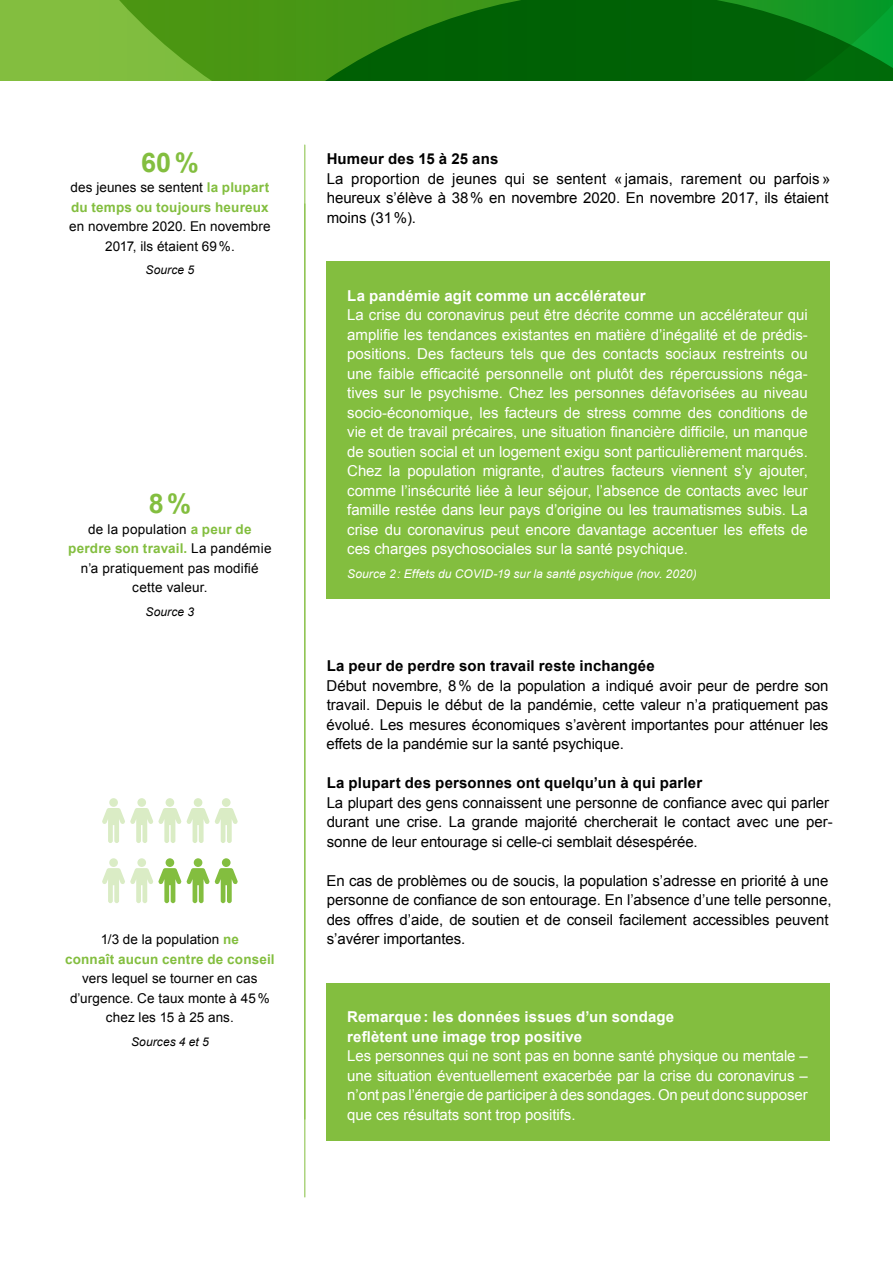
<style>
.page{position:relative;width:893px;height:1263px;background:#fff}
.page>*{position:absolute;margin:0;border:0;box-sizing:border-box;transform-origin:0 0}
.Kennzahl___linke_Spa{font:700 27px "Arial";color:#83be3f}
.Infotext_-_Box{font:15px/19.5px "Arial";letter-spacing:-.005em;color:#fff;text-align:justify}
.Lauftext{font:15px/19.5px "Arial";letter-spacing:-.005em;color:#000;text-align:justify}
.Untertitel{font:700 15px "Arial";letter-spacing:.01em;color:#000}
.Untertitel-2{font:700 15px/19.5px "Arial";letter-spacing:.01em;color:#fff}
.Kennzahl___linke_Spa-2{font:13.5px/19.5px "Arial";letter-spacing:.01em;color:#000;text-align:center}
.Text___linke_Spalte{font:13.5px/19.5px "Arial";letter-spacing:.005em;color:#000;text-align:center}
.Bildlegende{font:italic 12px "Arial";letter-spacing:.005em;color:#fff}
.Bildlegende-2{font:italic 12px "Arial";letter-spacing:.01em;color:#000}
.s1{font-weight:700;color:#83be3f}
</style>
<div class="page">
<svg style="left:0;top:0;width:893px;height:81px;background:#2b8416"></svg>
<hr style="left:304px;top:145px;width:1px;height:1052px;background:#83be3f">
<svg style="left:102px;top:798px;width:136px;height:45px"></svg>
<svg style="left:102px;top:858px;width:136px;height:45px"></svg>
<div style="left:326px;top:262px;width:503px;height:337px;background:#83be3f"></div>
<div style="left:326px;top:983px;width:503px;height:158px;background:#83be3f"></div>
<p class="Kennzahl___linke_Spa" style="left:141px;top:144px;width:59px">60%</p>
<p class="Kennzahl___linke_Spa-2" style="left:69px;top:178px;width:203px">des jeunes se sentent <span class="s1">la plupart du temps ou toujours heureux </span>en novembre 2020. En novembre<br>2017, ils étaient 69%.</p>
<p class="Bildlegende-2" style="left:146px;top:262px;width:50px">Source 5</p>
<p class="Kennzahl___linke_Spa" style="left:149px;top:486px;width:44px">8%</p>
<p class="Kennzahl___linke_Spa-2" style="left:68px;top:519px;width:205px">de la population <span class="s1">a peur de perdre son travail.</span> La pandémie n’a pratiquement pas modifié cette valeur.</p>
<p class="Bildlegende-2" style="left:146px;top:603px;width:50px">Source 3</p>
<p class="Text___linke_Spalte" style="left:65px;top:930px;width:211px">1/3 de la population <span class="s1">ne<br>connaît aucun centre de conseil </span>vers lequel se tourner en cas d’urgence. Ce taux monte à 45% chez les 15 à 25 ans.</p>
<p class="Bildlegende-2" style="left:131px;top:1034px;width:79px">Sources 4 et 5</p>
<p class="Untertitel" style="left:327px;top:149px;width:173px">Humeur des 15 à 25 ans</p>
<p class="Lauftext" style="left:327px;top:169px;width:505px">La proportion de jeunes qui se sentent « jamais, rarement ou parfois » heureux s’élève à 38% en novembre 2020. En novembre 2017, ils étaient moins (31%).</p>
<p class="Untertitel-2" style="left:347px;top:286px;width:300px">La pandémie agit comme un accélérateur</p>
<p class="Infotext_-_Box" style="left:347px;top:305px;width:462px">La crise du coronavirus peut être décrite comme un accélérateur qui amplifie les tendances existantes en matière d’inégalité et de prédis&shy;positions. Des facteurs tels que des contacts sociaux restreints ou une faible efficacité personnelle ont plutôt des répercussions néga&shy;tives sur le psychisme. Chez les personnes défavorisées au niveau socio-économique, les facteurs de stress comme des conditions de vie et de travail précaires, une situation financière difficile, un manque de soutien social et un logement exigu sont particulièrement marqués.<br>Chez la population migrante, d’autres facteurs viennent s’y ajouter, comme l’insécurité liée à leur séjour, l’absence de contacts avec leur famille restée dans leur pays d’origine ou les traumatismes subis. La crise du coronavirus peut encore davantage accentuer les effets de ces charges psychosociales sur la santé psychique.</p>
<p class="Bildlegende" style="left:347px;top:566px;width:351px">Source 2: Effets du COVID-19 sur la santé psychique (nov. 2020)</p>
<p class="Untertitel" style="left:327px;top:656px;width:330px">La peur de perdre son travail reste inchangée</p>
<p class="Lauftext" style="left:326px;top:676px;width:504px">Début novembre, 8% de la population a indiqué avoir peur de perdre son travail. Depuis le début de la pandémie, cette valeur n’a pratiquement pas évolué. Les mesures économiques s’avèrent importantes pour atténuer les effets de la pandémie sur la santé psychique.</p>
<p class="Untertitel" style="left:327px;top:773px;width:377px">La plupart des personnes ont quelqu’un à qui parler</p>
<p class="Lauftext" style="left:327px;top:793px;width:507px;text-align:left">La plupart des gens connaissent une personne de confiance avec qui parler durant une crise. La grande majorité chercherait le contact avec une per&shy;sonne de leur entourage si celle-ci semblait désespérée.</p>
<p class="Lauftext" style="left:327px;top:871px;width:506px;text-align:left">En cas de problèmes ou de soucis, la population s’adresse en priorité à une personne de confiance de son entourage. En l’absence d’une telle personne, des offres d’aide, de soutien et de conseil facilement accessibles peuvent s’avérer importantes.</p>
<p class="Untertitel-2" style="left:347px;top:1008px;width:328px">Remarque: les données issues d’un sondage reflètent une image trop positive</p>
<p class="Infotext_-_Box" style="left:347px;top:1046px;width:462px">Les personnes qui ne sont pas en bonne santé physique ou mentale – une situation éventuellement exacerbée par la crise du coronavirus – n’ont pas l’énergie de participer à des sondages. On peut donc supposer que ces résultats sont trop positifs.</p>
</div>
